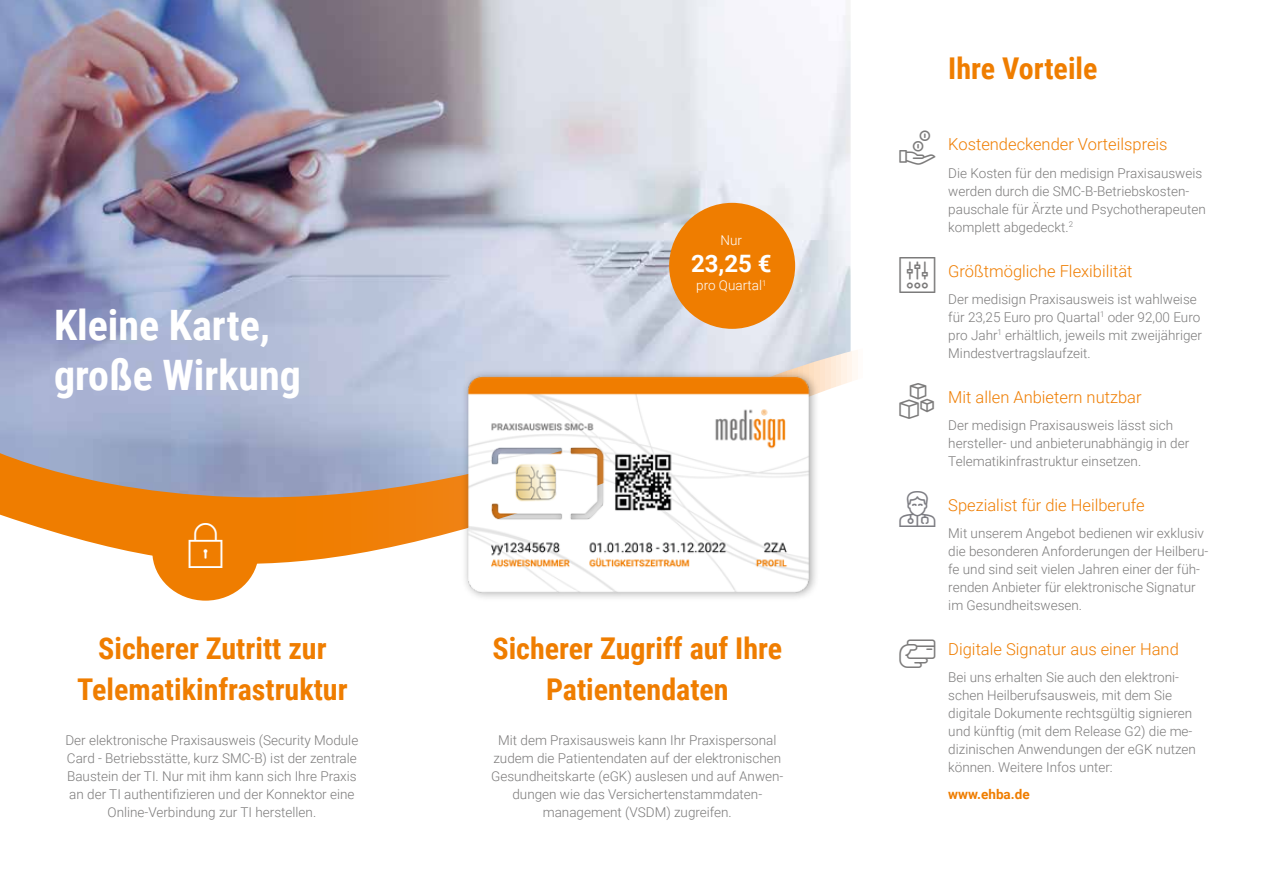
<style>
.page{position:relative;width:1263px;height:893px;background:#fff}
.page>*{position:absolute;margin:0;border:0;box-sizing:border-box;transform-origin:0 0}
.t1{font:700 42px/50.4px "Roboto Condensed";color:#fff}
.t2{font:700 30px/40.5px "Roboto Condensed";color:#ef7d00;text-align:center}
.t3{font:700 24px "Roboto";color:#fff}
.t4{font:300 16.5px "Roboto";color:#ef7d00}
.t5{font:300 13.5px/18px "Roboto";color:#7c7b7b}
.t6{font:300 13.5px "Roboto";color:#fff}
.t7{font:700 13.5px "Roboto";color:#ef7d00}
</style>
<div class="page">
<img style="left:0;top:0;width:851px;height:320px">
<svg style="left:0;top:320px;width:858px;height:250px;background:#c3b5b1"></svg>
<div style="left:152px;top:502px;width:107px;height:99px;background:#ef7d00;border-radius:50%"></div>
<div style="left:669px;top:203px;width:126px;height:126px;background:#ef7d00;border-radius:50%"></div>
<img style="left:450px;top:351px;width:377px;height:247px">
<h1 class="t1" style="left:54px;top:298px;width:249px">Kleine Karte, große Wirkung</h1>
<p class="t6" style="left:721px;top:231px;width:23px">Nur</p>
<h3 class="t3" style="left:691px;top:247px;width:82px">23,25 €</h3>
<p class="t6" style="left:696px;top:276px;width:72px">pro Quartal<sup>1</sup></p>
<h2 class="t2" style="left:77px;top:627px;width:272px">Sicherer Zutritt zur<br>Telematikinfrastruktur</h2>
<h2 class="t2" style="left:492px;top:627px;width:291px">Sicherer Zugriff auf Ihre<br>Patientendaten</h2>
<p class="t5" style="left:491px;top:730px;width:294px;text-align:center">Mit dem Praxisausweis kann Ihr Praxispersonal zudem die Patientendaten auf der elektronischen Gesundheitskarte (eGK) auslesen und auf Anwen&shy;dungen wie das Versichertenstammdaten&shy;management (VSDM) zugreifen.</p>
<p class="t5" style="left:65px;top:730px;width:294px;text-align:center">Der elektronische Praxisausweis (Security Module Card - Betriebsstätte, kurz SMC-B) ist der zentrale Baustein der TI. Nur mit ihm kann sich Ihre Praxis an der TI authentifizieren und der Konnektor eine Online-Verbindung zur TI herstellen.</p>
<h2 class="t2" style="left:948px;top:47px;width:151px">Ihre Vorteile</h2>
<p class="t4" style="left:948px;top:132px;width:221px">Kostendeckender Vorteilspreis</p>
<p class="t5" style="left:948px;top:163px;width:259px">Die Kosten für den medisign Praxisausweis werden durch die SMC-B-Betriebskosten&shy;pauschale für Ärzte und Psychotherapeuten komplett abgedeckt.<sup>2</sup></p>
<p class="t4" style="left:948px;top:259px;width:186px">Größtmögliche Flexibilität</p>
<p class="t5" style="left:948px;top:289px;width:255px">Der medisign Praxisausweis ist wahlweise für 23,25 Euro pro Quartal<sup>1</sup> oder 92,00 Euro pro Jahr<sup>1</sup> erhältlich, jeweils mit zweijähriger Mindestvertragslaufzeit.</p>
<p class="t4" style="left:948px;top:385px;width:195px">Mit allen Anbietern nutzbar</p>
<p class="t5" style="left:948px;top:415px;width:242px">Der medisign Praxisausweis lässt sich hersteller- und anbieterunabhängig in der<br>Telematikinfrastruktur einsetzen.</p>
<p class="t4" style="left:948px;top:493px;width:198px">Spezialist für die Heilberufe</p>
<p class="t5" style="left:948px;top:523px;width:262px">Mit unserem Angebot bedienen wir exklusiv die besonderen Anforderungen der Heilberu&shy;fe und sind seit vielen Jahren einer der füh&shy;renden Anbieter für elektronische Signatur im Gesundheitswesen.</p>
<p class="t4" style="left:948px;top:637px;width:232px">Digitale Signatur aus einer Hand</p>
<p class="t5" style="left:948px;top:667px;width:249px">Bei uns erhalten Sie auch den elektroni&shy;schen Heilberufsausweis, mit dem Sie digitale Dokumente rechtsgültig signieren und künftig (mit dem Release G2) die me&shy;dizinischen Anwendungen der eGK nutzen können. Weitere Infos unter:</p>
<p class="t7" style="left:948px;top:784px;width:83px">www.ehba.de</p>
</div>
